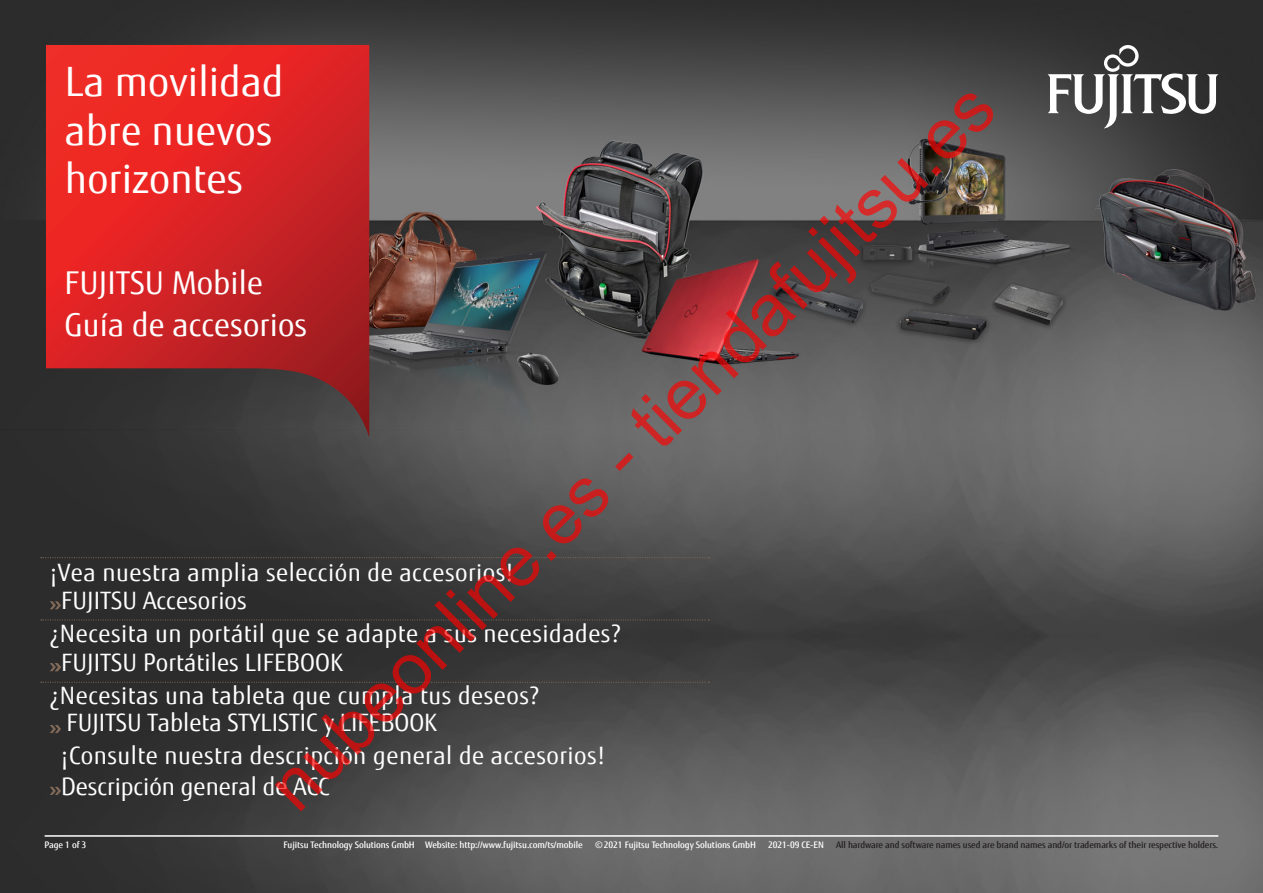
<style>
.page{position:relative;width:1263px;height:893px;background:#fff}
.page>*{position:absolute;margin:0;border:0;box-sizing:border-box;transform-origin:0 0}
.t1{font:72px "Arial";color:rgb(255 0 0/.67)}
.t2{font:40.5px/48.6px "Fujitsu Sans";letter-spacing:.005em;color:#fff}
.t3{font:31.5px/42px "Fujitsu Sans";letter-spacing:.005em;color:#fff}
.t4{font:24px/28.8px "Fujitsu Sans";letter-spacing:.02em;color:#fff}
.t5{font:500 9px "Fujitsu Sans";letter-spacing:-.01em;color:#fff}
.t6{font:500 9px "Fujitsu Sans";letter-spacing:-.01em;color:#231f20}
</style>
<div class="page">
<img style="left:0;top:0;width:1263px;height:893px">
<svg style="left:50px;top:601px;width:11px;height:8px"></svg>
<svg style="left:50px;top:663px;width:11px;height:8px"></svg>
<svg style="left:50px;top:725px;width:11px;height:8px"></svg>
<svg style="left:50px;top:787px;width:11px;height:8px"></svg>
<svg style="left:41px;top:557px;width:668px;height:1px"></svg>
<svg style="left:41px;top:682px;width:668px;height:1px"></svg>
<svg style="left:41px;top:619px;width:668px;height:1px"></svg>
<svg style="left:46px;top:45px;width:323px;height:391px;background:#bc2627"></svg>
<hr style="left:45px;top:835px;width:1173px;height:2px;background:#fff">
<svg style="left:1046px;top:44px;width:175px;height:85px"></svg>
<h2 class="t2" style="left:65px;top:58px;width:220px">La movilidad abre nuevos horizontes</h2>
<h1 class="t1" style="left:245px;top:762px;width:994px;rotate:-45deg">nubeonline.es - tiendafujitsu.es</h1>
<h3 class="t3" style="left:65px;top:261px;width:244px">FUJITSU Mobile<br>Guía de accesorios</h3>
<p class="t4" style="left:61px;top:558px;width:454px;text-indent:-11px">¡Vea nuestra amplia selección de accesorios!<br>FUJITSU Accesorios</p>
<p class="t4" style="left:61px;top:620px;width:561px;text-indent:-11px">¿Necesita un portátil que se adapte a sus necesidades?<br>FUJITSU Portátiles LIFEBOOK</p>
<p class="t4" style="left:67px;top:683px;width:474px;line-height:26.8px;text-indent:-17px">¿Necesitas una tableta que cumpla tus deseos?<br>FUJITSU Tableta STYLISTIC y LIFEBOOK</p>
<p class="t4" style="left:61px;top:741px;width:546px;line-height:30.8px">¡Consulte nuestra descripción general de accesorios!<br>Descripción general de ACC</p>
<p class="t5" style="left:45px;top:839px;width:43px">Page 1 of 3</p>
<p class="t5" style="left:284px;top:839px;width:301px">Fujitsu Technology Solutions GmbH Website: http://www.fujitsu.com/ts/mobile</p>
<p class="t5" style="left:595px;top:839px;width:162px">©2021 Fujitsu Technology Solutions GmbH</p>
<p class="t5" style="left:768px;top:839px;width:57px">2021-09 CE-EN</p>
<p class="t6" style="left:836px;top:839px;width:384px">All hardware and software names used are brand names and/or trademarks of their respective holders.</p>
</div>
